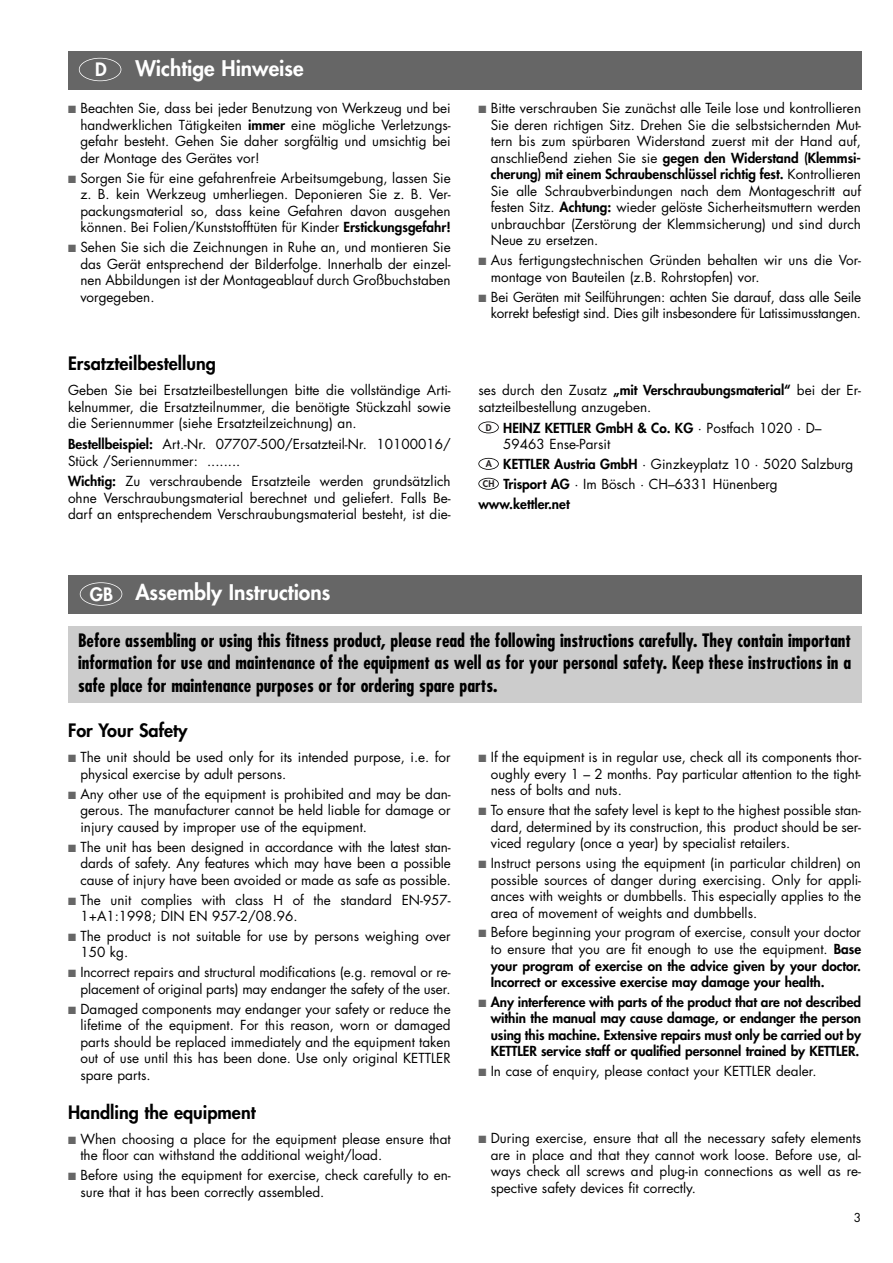
<style>
.page{position:relative;width:893px;height:1263px;background:#fff}
.page>*{position:absolute;margin:0;border:0;box-sizing:border-box;transform-origin:0 0}
.t1{font:800 21px "Futura";color:#fff}
.t2{font:700 condensed 18px/22.8px "Futura";color:#000;text-align:justify}
.t3{font:800 18px "Futura";color:#000}
.t4{font:800 18px "Futura";color:#fff}
.t5{font:13.5px/16.5px "Futura";color:#000;text-align:justify}
.t6{font:800 13.5px/16.5px "Futura";color:#000;text-align:justify}
.t7{font:13.5px/16.5px "Futura";letter-spacing:-.02em;color:#000;text-align:right}
.t8{font:12px "Futura";color:#000}
.t9{font:800 9px "Futura";color:#231f20}
.s1{color:#666}
.s2{font-weight:800}
.s3{font-size:18px}
.s4{font-weight:400}
</style>
<div class="page">
<div style="left:68px;top:575px;width:793px;height:38px;background:#666"></div>
<div style="left:80px;top:582px;width:42px;height:24px;border:2px solid #fff;border-radius:50%"></div>
<div style="left:68px;top:626px;width:793px;height:77px;background:#ccc"></div>
<div style="left:68px;top:51px;width:793px;height:38px;background:#666"></div>
<div style="left:79px;top:58px;width:42px;height:23px;border:2px solid #fff;border-radius:50%"></div>
<div style="left:478px;top:458px;width:21px;height:12px;border:2px solid #000;border-radius:50%"></div>
<div style="left:478px;top:478px;width:21px;height:12px;border:2px solid #000;border-radius:50%"></div>
<div style="left:478px;top:421px;width:21px;height:12px;border:2px solid #000;border-radius:50%"></div>
<h2 class="t4" style="left:95px;top:61px;width:13px">D</h2>
<h1 class="t1" style="left:135px;top:59px;width:170px">Wichtige Hinweise</h1>
<p class="t5" style="left:80px;top:101px;width:372px;text-indent:-12px"><span class="s1">■</span> Beachten Sie, dass bei jeder Benutzung von Werkzeug und bei handwerklichen Tätigkeiten <span class="s2">immer</span> eine mögliche Verletzungs&shy;gefahr besteht. Gehen Sie daher sorgfältig und umsichtig bei der Montage des Gerätes vor!</p>
<p class="t5" style="left:80px;top:171px;width:372px;text-indent:-12px"><span class="s1">■</span> Sorgen Sie für eine gefahrenfreie Arbeitsumgebung, lassen Sie z. B. kein Werkzeug umherliegen. Deponieren Sie z. B. Ver&shy;packungsmaterial so, dass keine Gefahren davon ausgehen können. Bei Folien/Kunststofftüten für Kinder <span class="s2">Erstickungsgefahr!</span></p>
<p class="t5" style="left:80px;top:240px;width:372px;text-indent:-12px"><span class="s1">■</span> Sehen Sie sich die Zeichnungen in Ruhe an, und montieren Sie das Gerät entsprechend der Bilderfolge. Innerhalb der einzel&shy;nen Abbildungen ist der Montageablauf durch Großbuchstaben vorgegeben.</p>
<h2 class="t3" style="left:68px;top:355px;width:149px">Ersatzteilbestellung</h2>
<p class="t5" style="left:68px;top:383px;width:384px">Geben Sie bei Ersatzteilbestellungen bitte die vollständige Arti&shy;kelnummer, die Ersatzteilnummer, die benötigte Stückzahl sowie die Seriennummer (siehe Ersatzteilzeichnung) an.</p>
<p class="t5" style="left:68px;top:437px;width:384px"><span class="s2">Bestellbeispiel:</span> Art.-Nr. 07707-500/Ersatzteil-Nr. 10100016/<br>Stück /Seriennummer: ........</p>
<p class="t5" style="left:68px;top:474px;width:384px"><span class="s2">Wichtig:</span> Zu verschraubende Ersatzteile werden grundsätzlich ohne Verschraubungsmaterial berechnet und geliefert. Falls Be&shy;darf an entsprechendem Verschraubungsmaterial besteht, ist die-</p>
<p class="t5" style="left:491px;top:101px;width:372px;text-indent:-12px"><span class="s1">■</span> Bitte verschrauben Sie zunächst alle Teile lose und kontrollieren Sie deren richtigen Sitz. Drehen Sie die selbstsichernden Mut&shy;tern bis zum spürbaren Widerstand zuerst mit der Hand auf, anschließend ziehen Sie sie <span class="s2">gegen den Widerstand (Klemmsi&shy;cherung) mit einem Schraubenschlüssel richtig fest.</span> Kontrollieren Sie alle Schraubverbindungen nach dem Montageschritt auf festen Sitz. <span class="s2">Achtung:</span> wieder gelöste Sicherheitsmuttern werden unbrauchbar (Zerstörung der Klemmsicherung) und sind durch Neue zu ersetzen.</p>
<p class="t5" style="left:491px;top:253px;width:372px;text-indent:-12px"><span class="s1">■</span> Aus fertigungstechnischen Gründen behalten wir uns die Vor&shy;montage von Bauteilen (z.B. Rohrstopfen) vor.</p>
<p class="t7" style="left:478px;top:289px;width:384px"><span class="s1">■</span> Bei Geräten mit Seilführungen: achten Sie darauf, dass alle Seile korrekt befestigt sind. Dies gilt insbesondere für Latissimusstangen.</p>
<p class="t5" style="left:478px;top:383px;width:384px">ses durch den Zusatz <span class="s2">„mit Verschraubungsmaterial“</span> bei der Er&shy;satzteilbestellung anzugeben.</p>
<p class="t5" style="left:503px;top:421px;width:320px"><span class="s2">HEINZ KETTLER GmbH &amp; Co. KG</span> · Postfach 1020 · D–<br>59463 Ense-Parsit</p>
<p class="t5" style="left:503px;top:457px;width:352px"><span class="s2">KETTLER Austria GmbH</span> · Ginzkeyplatz 10 · 5020 Salzburg</p>
<p class="t5" style="left:503px;top:477px;width:276px"><span class="s2">Trisport AG</span> · Im Bösch · CH–6331 Hünenberg</p>
<p class="t6" style="left:478px;top:497px;width:93px">www.kettler.net</p>
<p class="t9" style="left:486px;top:423px;width:7px">D</p>
<p class="t9" style="left:486px;top:459px;width:8px">A</p>
<p class="t9" style="left:483px;top:479px;width:13px">CH</p>
<h1 class="t1" style="left:90px;top:582px;width:242px"><span class="s3">GB</span> Assembly Instructions</h1>
<p class="t2" style="left:78px;top:630px;width:775px">Before assembling or using this fitness product, please read the following instructions carefully. They contain important information for use and maintenance of the equipment as well as for your personal safety. Keep these instructions in a safe place for maintenance purposes or for ordering spare parts.</p>
<h2 class="t3" style="left:68px;top:722px;width:121px">For Your Safety</h2>
<p class="t5" style="left:80px;top:750px;width:372px;text-indent:-12px"><span class="s1">■</span> The unit should be used only for its intended purpose, i.e. for physical exercise by adult persons.</p>
<p class="t5" style="left:80px;top:787px;width:372px;text-indent:-12px"><span class="s1">■</span> Any other use of the equipment is prohibited and may be dan&shy;gerous. The manufacturer cannot be held liable for damage or injury caused by improper use of the equipment.</p>
<p class="t5" style="left:80px;top:839px;width:372px;text-indent:-12px"><span class="s1">■</span> The unit has been designed in accordance with the latest stan&shy;dards of safety. Any features which may have been a possible cause of injury have been avoided or made as safe as possible.</p>
<p class="t5" style="left:80px;top:892px;width:372px;text-indent:-12px"><span class="s1">■</span> The unit complies with class H of the standard EN-957-<br>1+A1:1998; DIN EN 957-2/08.96.</p>
<p class="t5" style="left:80px;top:929px;width:372px;text-indent:-12px"><span class="s1">■</span> The product is not suitable for use by persons weighing over<br>150 kg.</p>
<p class="t5" style="left:68px;top:965px;width:384px;text-align:right"><span class="s1">■</span> Incorrect repairs and structural modifications (e.g. removal or re&shy;placement of original parts) may endanger the safety of the user.</p>
<p class="t5" style="left:80px;top:1002px;width:372px;text-indent:-12px"><span class="s1">■</span> Damaged components may endanger your safety or reduce the lifetime of the equipment. For this reason, worn or damaged parts should be replaced immediately and the equipment taken out of use until this has been done. Use only original KETTLER spare parts.</p>
<h2 class="t3" style="left:68px;top:1103px;width:189px">Handling the equipment</h2>
<p class="t5" style="left:80px;top:1132px;width:372px;text-indent:-12px"><span class="s1">■</span> When choosing a place for the equipment please ensure that the floor can withstand the additional weight/load.</p>
<p class="t5" style="left:80px;top:1168px;width:372px;text-indent:-12px"><span class="s1">■</span> Before using the equipment for exercise, check carefully to en&shy;sure that it has been correctly assembled.</p>
<p class="t5" style="left:491px;top:750px;width:372px;text-indent:-12px"><span class="s1">■</span> If the equipment is in regular use, check all its components thor&shy;oughly every 1 – 2 months. Pay particular attention to the tight&shy;ness of bolts and nuts.</p>
<p class="t5" style="left:491px;top:803px;width:372px;text-indent:-12px"><span class="s1">■</span> To ensure that the safety level is kept to the highest possible stan&shy;dard, determined by its construction, this product should be ser&shy;viced regulary (once a year) by specialist retailers.</p>
<p class="t5" style="left:491px;top:856px;width:372px;text-indent:-12px"><span class="s1">■</span> Instruct persons using the equipment (in particular children) on possible sources of danger during exercising. Only for appli&shy;ances with weights or dumbbells. This especially applies to the area of movement of weights and dumbbells.</p>
<p class="t6" style="left:491px;top:925px;width:372px;text-indent:-12px"><span class="s1">■</span> <span class="s4">Before beginning your program of exercise, consult your doctor to ensure that you are fit enough to use the equipment.</span> Base your program of exercise on the advice given by your doctor.<br>Incorrect or excessive exercise may damage your health.</p>
<p class="t6" style="left:491px;top:995px;width:372px;text-indent:-12px"><span class="s1">■</span> Any interference with parts of the product that are not described within the manual may cause damage, or endanger the person using this machine. Extensive repairs must only be carried out by KETTLER service staff or qualified personnel trained by KETTLER.</p>
<p class="t5" style="left:478px;top:1064px;width:340px"><span class="s1">■</span> In case of enquiry, please contact your KETTLER dealer.</p>
<p class="t5" style="left:491px;top:1131px;width:372px;text-indent:-12px"><span class="s1">■</span> During exercise, ensure that all the necessary safety elements are in place and that they cannot work loose. Before use, al&shy;ways check all screws and plug-in connections as well as re&shy;spective safety devices fit correctly.</p>
<p class="t8" style="left:854px;top:1212px;width:9px">3</p>
</div>
